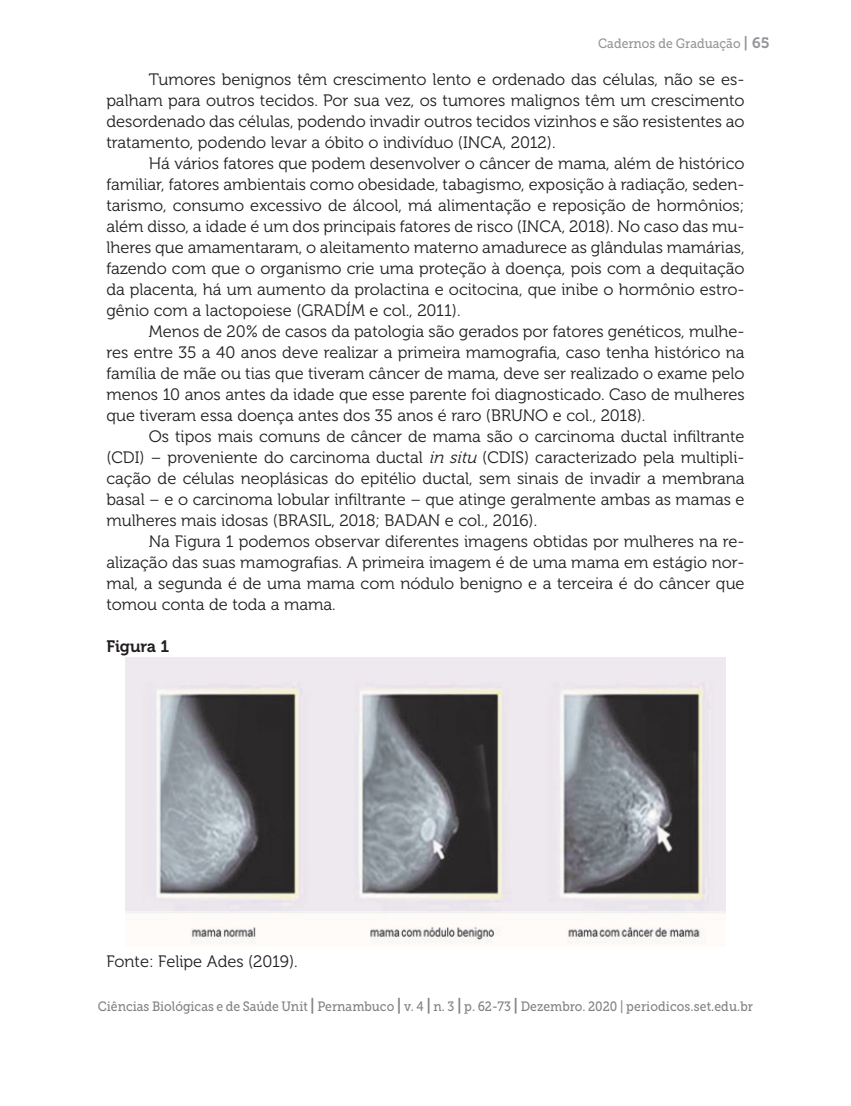
<style>
.page{position:relative;width:851px;height:1106px;background:#fff}
.page>*{position:absolute;margin:0;border:0;box-sizing:border-box;transform-origin:0 0}
.t1{font:16.5px/21px "Museo 300";color:#231f20;text-align:justify}
.t2{font:16.5px "Museo 700";color:#231f20}
.t3{font:13.5px "Museo Slab 500";color:#808285;scale:.9 1}
.t4{font:13.5px "Museo Slab 500";color:#939598;scale:.9 1}
.s1{font-family:"Museo 700";font-size:15px}
.s2{font-style:italic}
.s3{font-family:"Museo 700";font-size:16.5px}
</style>
<div class="page">
<img style="left:126px;top:657px;width:599px;height:287px">
<p class="t4" style="left:598px;top:36px;width:192px">Cadernos de Graduação <span class="s1">| 65</span></p>
<p class="t1" style="left:106px;top:69px;width:639px;text-indent:43px">Tumores benignos têm crescimento lento e ordenado das células, não se es&shy;palham para outros tecidos. Por sua vez, os tumores malignos têm um crescimento desordenado das células, podendo invadir outros tecidos vizinhos e são resistentes ao tratamento, podendo levar a óbito o indivíduo (INCA, 2012).</p>
<p class="t1" style="left:106px;top:153px;width:639px;text-indent:43px">Há vários fatores que podem desenvolver o câncer de mama, além de histórico familiar, fatores ambientais como obesidade, tabagismo, exposição à radiação, seden&shy;tarismo, consumo excessivo de álcool, má alimentação e reposição de hormônios; além disso, a idade é um dos principais fatores de risco (INCA, 2018). No caso das mu&shy;lheres que amamentaram, o aleitamento materno amadurece as glândulas mamárias, fazendo com que o organismo crie uma proteção à doença, pois com a dequitação da placenta, há um aumento da prolactina e ocitocina, que inibe o hormônio estro&shy;gênio com a lactopoiese (GRADÍM e col., 2011).</p>
<p class="t1" style="left:106px;top:321px;width:639px;text-indent:43px">Menos de 20% de casos da patologia são gerados por fatores genéticos, mulhe&shy;res entre 35 a 40 anos deve realizar a primeira mamografia, caso tenha histórico na família de mãe ou tias que tiveram câncer de mama, deve ser realizado o exame pelo menos 10 anos antes da idade que esse parente foi diagnosticado. Caso de mulheres que tiveram essa doença antes dos 35 anos é raro (BRUNO e col., 2018).</p>
<p class="t1" style="left:106px;top:426px;width:639px;text-indent:43px">Os tipos mais comuns de câncer de mama são o carcinoma ductal infiltrante (CDI) – proveniente do carcinoma ductal <span class="s2">in situ</span> (CDIS) caracterizado pela multipli&shy;cação de células neoplásicas do epitélio ductal, sem sinais de invadir a membrana basal – e o carcinoma lobular infiltrante – que atinge geralmente ambas as mamas e mulheres mais idosas (BRASIL, 2018; BADAN e col., 2016).</p>
<p class="t1" style="left:106px;top:531px;width:639px;text-indent:43px">Na Figura 1 podemos observar diferentes imagens obtidas por mulheres na re&shy;alização das suas mamografias. A primeira imagem é de uma mama em estágio nor&shy;mal, a segunda é de uma mama com nódulo benigno e a terceira é do câncer que tomou conta de toda a mama.</p>
<p class="t2" style="left:106px;top:637px;width:64px">Figura 1</p>
<p class="t1" style="left:106px;top:951px;width:193px">Fonte: Felipe Ades (2019).</p>
<p class="t3" style="left:98px;top:999px;width:729px">Ciências Biológicas e de Saúde Unit <span class="s3">|</span> Pernambuco <span class="s3">|</span> v. 4 <span class="s3">|</span> n. 3 <span class="s3">|</span> p. 62-73 <span class="s3">|</span> Dezembro. 2020 | periodicos.set.edu.br</p>
</div>
